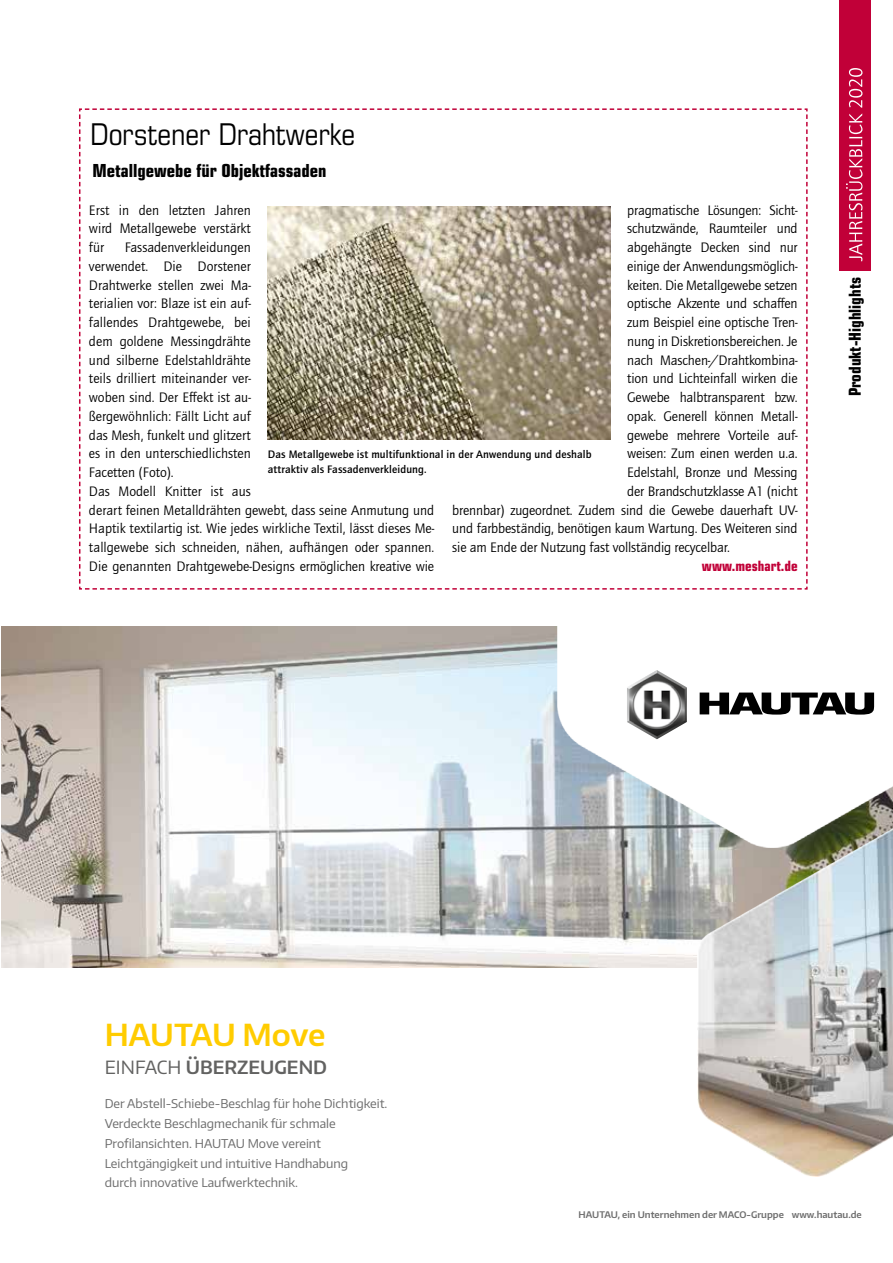
<style>
.page{position:relative;width:893px;height:1263px;background:#fff}
.page>*{position:absolute;margin:0;border:0;box-sizing:border-box;transform-origin:0 0}
.t1{font:600 30.3px "Encode Sans Normal";letter-spacing:-.015em;color:#fc0}
.t2{font:condensed 30px "Eurostile LT Std";color:#000}
.t3{font:600 18.15px "Encode Sans Normal";color:#626261}
.t4{font:700 condensed 18px "Eurostile LT Std";color:#000}
.t5{font:700 condensed 16.5px "Eurostile LT Std";color:#000}
.t6{font:14.25px/18.8px "Quay Sans ITC Std";letter-spacing:-.01em;color:#000;text-align:justify}
.t7{font:700 condensed 14.25px "Eurostile LT Std";color:#c10038}
.t8{font:12.15px/19.6px "Encode Sans Normal";color:#6e6e6e}
.t9{font:500 11.25px/14.2px "Quay Sans ITC Std";letter-spacing:.01em;color:#000}
.t10{font:600 9.15px "Encode Sans Normal";color:#6e6e6e}
.s1{font-weight:400}
</style>
<div class="page">
<div style="left:839px;top:0;width:32px;height:271px;background:#c10038"></div>
<svg style="left:846px;top:68px;width:16px;height:193px"></svg>
<svg style="left:79px;top:108px;width:729px;height:482px"></svg>
<img style="left:268px;top:206px;width:342px;height:234px">
<img style="left:2px;top:626px;width:695px;height:342px">
<img style="left:557px;top:626px;width:336px;height:222px">
<img style="left:697px;top:814px;width:196px;height:362px">
<img style="left:627px;top:670px;width:60px;height:69px">
<svg style="left:700px;top:692px;width:174px;height:23px"></svg>
<h2 class="t2" style="left:90px;top:116px;width:266px">Dorstener Drahtwerke</h2>
<p class="t4" style="left:92px;top:160px;width:236px">Metallgewebe für Objektfassaden</p>
<p class="t6" style="left:89px;top:201px;width:163px">Erst in den letzten Jahren wird Metallgewebe verstärkt für</p>
<p class="t6" style="left:627px;top:201px;width:172px">pragmatische Lösungen: Sicht-</p>
<p class="t6" style="left:627px;top:220px;width:172px">schutzwände, Raumteiler und</p>
<p class="t6" style="left:627px;top:238px;width:172px">abgehängte Decken sind nur</p>
<p class="t6" style="left:627px;top:257px;width:172px">einige der Anwendungsmöglich-</p>
<p class="t6" style="left:627px;top:276px;width:172px">keiten. Die Metallgewebe setzen</p>
<p class="t6" style="left:627px;top:295px;width:172px">optische Akzente und schaffen</p>
<p class="t6" style="left:627px;top:313px;width:172px">zum Beispiel eine optische Tren-</p>
<p class="t6" style="left:627px;top:332px;width:172px">nung in Diskretionsbereichen. Je</p>
<p class="t6" style="left:627px;top:351px;width:172px">nach Maschen-/Drahtkombina-</p>
<p class="t6" style="left:627px;top:370px;width:172px">tion und Lichteinfall wirken die</p>
<p class="t6" style="left:627px;top:388px;width:172px">Gewebe halbtransparent bzw.</p>
<p class="t6" style="left:627px;top:407px;width:172px">opak. Generell können Metall-</p>
<p class="t6" style="left:627px;top:426px;width:172px">gewebe mehrere Vorteile auf-</p>
<p class="t6" style="left:627px;top:445px;width:172px">weisen: Zum einen werden u.a.</p>
<p class="t6" style="left:627px;top:463px;width:172px">Edelstahl, Bronze und Messing</p>
<p class="t6" style="left:627px;top:482px;width:172px">der Brandschutzklasse A1 (nicht</p>
<p class="t6" style="left:452px;top:501px;width:347px">brennbar) zugeordnet. Zudem sind die Gewebe dauerhaft UV-</p>
<p class="t6" style="left:452px;top:520px;width:347px">und farbbeständig, benötigen kaum Wartung. Des Weiteren sind</p>
<p class="t6" style="left:452px;top:538px;width:279px">sie am Ende der Nutzung fast vollständig recycelbar.</p>
<p class="t7" style="left:702px;top:557px;width:97px">www.meshart.de</p>
<p class="t6" style="left:89px;top:238px;width:347px;text-align:left;text-indent:36px">Fassadenverkleidungen<br>verwendet. Die Dorstener<br>Drahtwerke stellen zwei Ma-<br>terialien vor: Blaze ist ein auf-<br>fallendes Drahtgewebe, bei<br>dem goldene Messingdrähte<br>und silberne Edelstahldrähte<br>teils drilliert miteinander ver-<br>woben sind. Der Effekt ist au-<br>ßergewöhnlich: Fällt Licht auf<br>das Mesh, funkelt und glitzert<br>es in den unterschiedlichsten<br>Facetten (Foto).<br>Das Modell Knitter ist aus<br>derart feinen Metalldrähten gewebt, dass seine Anmutung und Haptik textilartig ist. Wie jedes wirkliche Textil, lässt dieses Me&shy;tallgewebe sich schneiden, nähen, aufhängen oder spannen.<br>Die genannten Drahtgewebe-Designs ermöglichen kreative wie</p>
<p class="t9" style="left:268px;top:447px;width:325px">Das Metallgewebe ist multifunktional in der Anwendung und deshalb attraktiv als Fassadenverkleidung.</p>
<p class="t5" style="left:845px;top:396px;width:121px;rotate:-90deg">Produkt-Highlights</p>
<h1 class="t1" style="left:105px;top:1015px;width:222px">HAUTAU Move</h1>
<p class="t3" style="left:105px;top:1056px;width:224px"><span class="s1">EINFACH</span> ÜBERZEUGEND</p>
<p class="t8" style="left:105px;top:1094px;width:284px">Der Abstell-Schiebe-Beschlag für hohe Dichtigkeit.<br>Verdeckte Beschlagmechanik für schmale Profilansichten. HAUTAU Move vereint Leichtgängigkeit und intuitive Handhabung<br>durch innovative Laufwerktechnik.</p>
<p class="t10" style="left:579px;top:1209px;width:285px">HAUTAU, ein Unternehmen der MACO-Gruppe www.hautau.de</p>
</div>
